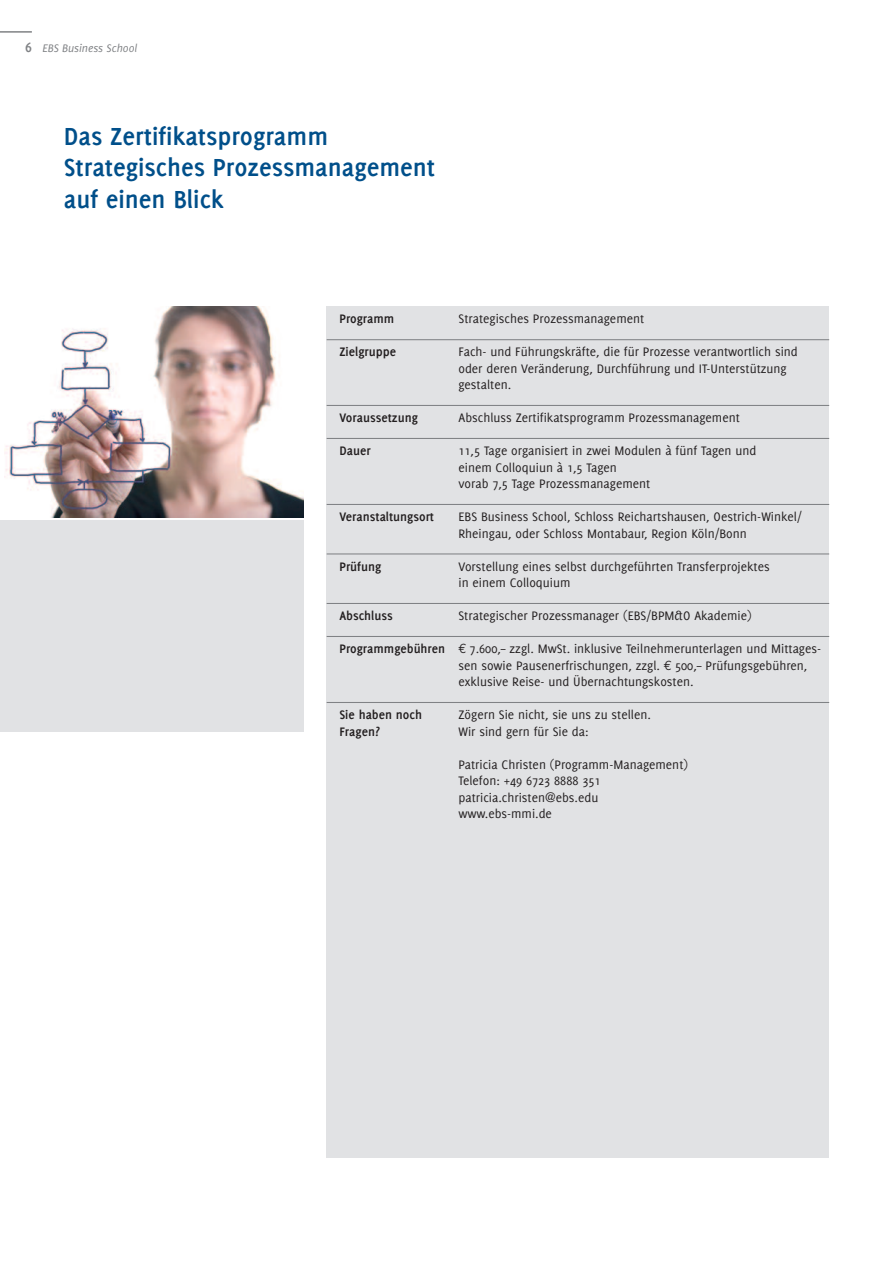
<style>
.page{position:relative;width:893px;height:1263px;background:#fff}
.page>*{position:absolute;margin:0;border:0;box-sizing:border-box;transform-origin:0 0}
.t1{font:700 27px/31.5px "Delicious";color:#004f8a}
.t2{font:13.5px/16.5px "Delicious";color:#231f20}
.t3{font:700 13.5px "Delicious";color:#231f20}
.t4{font:italic 12px "Delicious";color:#808285}
.s1{font-weight:700;font-style:normal;font-size:15px}
.s2{font-weight:700}
</style>
<div class="page">
<div style="left:327px;top:306px;width:502px;height:851px;background:#e1e2e4"></div>
<hr style="left:0;top:31px;width:32px;height:2px;background:#808285">
<img style="left:5px;top:306px;width:298px;height:211px">
<hr style="left:327px;top:339px;width:502px;height:1px;background:#808285">
<hr style="left:327px;top:405px;width:502px;height:1px;background:#808285">
<hr style="left:327px;top:438px;width:502px;height:1px;background:#808285">
<hr style="left:327px;top:504px;width:502px;height:1px;background:#808285">
<hr style="left:327px;top:553px;width:502px;height:1px;background:#808285">
<hr style="left:327px;top:603px;width:502px;height:1px;background:#808285">
<hr style="left:327px;top:636px;width:502px;height:1px;background:#808285">
<hr style="left:327px;top:702px;width:502px;height:1px;background:#808285">
<div style="left:0;top:520px;width:303px;height:211px;background:#e1e2e4"></div>
<p class="t4" style="left:25px;top:41px;width:114px"><span class="s1">6</span> EBS Business School</p>
<h1 class="t1" style="left:64px;top:122px;width:373px">Das Zertifikatsprogramm<br>Strategisches Prozessmanagement auf einen Blick</h1>
<p class="t3" style="left:339px;top:314px;width:56px">Programm</p>
<p class="t2" style="left:458px;top:312px;width:187px">Strategisches Prozessmanagement</p>
<p class="t3" style="left:339px;top:347px;width:58px">Zielgruppe</p>
<p class="t2" style="left:458px;top:345px;width:341px">Fach- und Führungskräfte, die für Prozesse verantwortlich sind oder deren Veränderung, Durchführung und IT-Unterstützung gestalten.</p>
<p class="t3" style="left:339px;top:413px;width:80px">Voraussetzung</p>
<p class="t2" style="left:458px;top:411px;width:283px">Abschluss Zertifikatsprogramm Prozessmanagement</p>
<p class="t3" style="left:339px;top:446px;width:33px">Dauer</p>
<p class="t2" style="left:458px;top:444px;width:299px">11,5 Tage organisiert in zwei Modulen à fünf Tagen und einem Colloquiun à 1,5 Tagen<br>vorab 7,5 Tage Prozessmanagement</p>
<p class="t3" style="left:339px;top:512px;width:96px">Veranstaltungsort</p>
<p class="t2" style="left:458px;top:510px;width:345px">EBS Business School, Schloss Reichartshausen, Oestrich-Winkel/<br>Rheingau, oder Schloss Montabaur, Region Köln/Bonn</p>
<p class="t3" style="left:339px;top:561px;width:43px">Prüfung</p>
<p class="t2" style="left:458px;top:559px;width:313px">Vorstellung eines selbst durchgeführten Transferprojektes in einem Colloquium</p>
<p class="t3" style="left:339px;top:611px;width:55px">Abschluss</p>
<p class="t2" style="left:458px;top:609px;width:295px">Strategischer Prozessmanager (EBS/BPM&amp;O Akademie)</p>
<p class="t2" style="left:458px;top:642px;width:364px;text-indent:-119px"><span class="s2">Programmgebühren</span> ¤ 7.600,– zzgl. MwSt. inklusive Teilnehmerunterlagen und Mittages&shy;sen sowie Pausenerfrischungen, zzgl. ¤ 500,– Prüfungsgebühren, exklusive Reise- und Übernachtungskosten.</p>
<p class="t3" style="left:339px;top:710px;width:84px">Sie haben noch</p>
<p class="t2" style="left:458px;top:708px;width:194px">Zögern Sie nicht, sie uns zu stellen.</p>
<p class="t3" style="left:339px;top:726px;width:42px">Fragen?</p>
<p class="t2" style="left:458px;top:724px;width:132px">Wir sind gern für Sie da:</p>
<p class="t2" style="left:458px;top:757px;width:231px">Patricia Christen (Programm-Management)<br>Telefon: +49 6723 8888 351 patricia.christen@ebs.edu www.ebs-mmi.de</p>
</div>
